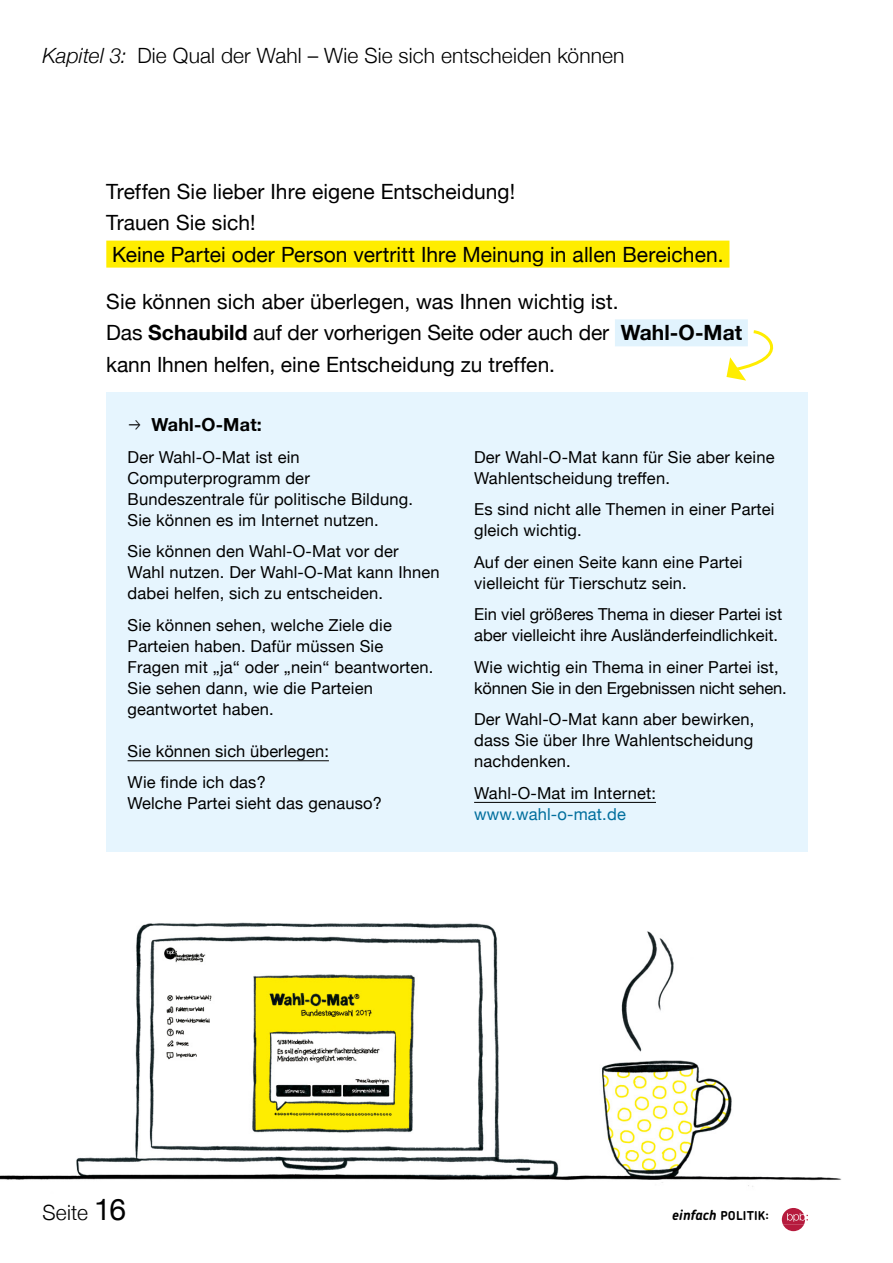
<style>
.page{position:relative;width:893px;height:1263px;background:#fff}
.page>*{position:absolute;margin:0;border:0;box-sizing:border-box;transform-origin:0 0}
.p1_fliess{font:21px/31.5px "Helvetica Neue";color:#000}
.t1{font:300 21px "Helvetica Neue";letter-spacing:.005em;color:#000}
.h3_blauer_kasten_headline{font:700 18px "Helvetica Neue";letter-spacing:.01em;color:#000}
.p4_blauer_kasten_fliess{font:16.5px/21px "Helvetica Neue";letter-spacing:.01em;color:#000}
.p4_blauer_kasten_fliess-2{font:16.5px/21px "Helvetica Neue";letter-spacing:-.015em;color:#000}
.t2{font:700 12.3px "Chevin";letter-spacing:.015em;color:#000}
.s1{font-style:italic}
.s2{font-weight:700}
.s3{color:#006e9d}
.s4{font-weight:400;font-size:30px}
.s5{font-style:italic;font-size:14.1px}
</style>
<div class="page">
<svg style="left:782px;top:1208px;width:26px;height:23px"></svg>
<div style="left:106px;top:241px;width:623px;height:27px;background:#ffed00"></div>
<div style="left:615px;top:319px;width:133px;height:27px;background:#e1f3fd"></div>
<svg style="left:726px;top:330px;width:48px;height:51px"></svg>
<div style="left:106px;top:392px;width:702px;height:459px;background:#e6f5fe"></div>
<hr style="left:128px;top:760px;width:201px;height:1px;background:#000">
<hr style="left:474px;top:802px;width:182px;height:1px;background:#000">
<img style="left:0;top:922px;width:842px;height:265px">
<p class="t1" style="left:43px;top:38px;width:583px"><span class="s1">Kapitel 3:</span> Die Qual der Wahl – Wie Sie sich entscheiden können</p>
<p class="p1_fliess" style="left:106px;top:177px;width:619px">Treffen Sie lieber Ihre eigene Entscheidung!<br>Trauen Sie sich!<br>Keine Partei oder Person vertritt Ihre Meinung in allen Bereichen.</p>
<p class="p1_fliess" style="left:106px;top:287px;width:637px">Sie können sich aber überlegen, was Ihnen wichtig ist.<br>Das <span class="s2">Schaubild</span> auf der vorherigen Seite oder auch der <span class="s2">Wahl-O-Mat </span>kann Ihnen helfen, eine Entscheidung zu treffen.</p>
<h3 class="h3_blauer_kasten_headline" style="left:151px;top:411px;width:112px">Wahl-O-Mat:</h3>
<p class="p4_blauer_kasten_fliess" style="left:128px;top:447px;width:287px">Der Wahl-O-Mat ist ein<br>Computerprogramm der<br>Bundeszentrale für politische Bildung.<br>Sie können es im Internet nutzen.</p>
<p class="p4_blauer_kasten_fliess" style="left:128px;top:542px;width:314px">Sie können den Wahl-O-Mat vor der<br>Wahl nutzen. Der Wahl-O-Mat kann Ihnen dabei helfen, sich zu entscheiden.</p>
<p class="p4_blauer_kasten_fliess" style="left:128px;top:615px;width:307px">Sie können sehen, welche Ziele die<br>Parteien haben. Dafür müssen Sie<br>Fragen mit „ja“ oder „nein“ beantworten.<br>Sie sehen dann, wie die Parteien geantwortet haben.</p>
<p class="p4_blauer_kasten_fliess" style="left:128px;top:741px;width:203px">Sie können sich überlegen:</p>
<p class="p4_blauer_kasten_fliess" style="left:128px;top:773px;width:256px">Wie finde ich das?<br>Welche Partei sieht das genauso?</p>
<p class="p4_blauer_kasten_fliess" style="left:474px;top:447px;width:302px">Der Wahl-O-Mat kann für Sie aber keine<br>Wahlentscheidung treffen.</p>
<p class="p4_blauer_kasten_fliess" style="left:474px;top:500px;width:302px">Es sind nicht alle Themen in einer Partei gleich wichtig.</p>
<p class="p4_blauer_kasten_fliess" style="left:474px;top:552px;width:270px">Auf der einen Seite kann eine Partei vielleicht für Tierschutz sein.</p>
<p class="p4_blauer_kasten_fliess" style="left:474px;top:605px;width:310px">Ein viel größeres Thema in dieser Partei ist aber vielleicht ihre Ausländerfeindlichkeit.</p>
<p class="p4_blauer_kasten_fliess-2" style="left:474px;top:657px;width:314px">Wie wichtig ein Thema in einer Partei ist, können Sie in den Ergebnissen nicht sehen.</p>
<p class="p4_blauer_kasten_fliess" style="left:474px;top:710px;width:282px;text-align:justify">Der Wahl-O-Mat kann aber bewirken, dass Sie über Ihre Wahlentscheidung nachdenken.</p>
<p class="p4_blauer_kasten_fliess" style="left:474px;top:783px;width:183px">Wahl-O-Mat im Internet: <span class="s3">www.wahl-o-mat.de</span></p>
<p class="t1" style="left:43px;top:1196px;width:85px">Seite <span class="s4">16</span></p>
<p class="t2" style="left:672px;top:1208px;width:98px"><span class="s5">einfach</span> POLITIK:</p>
</div>
